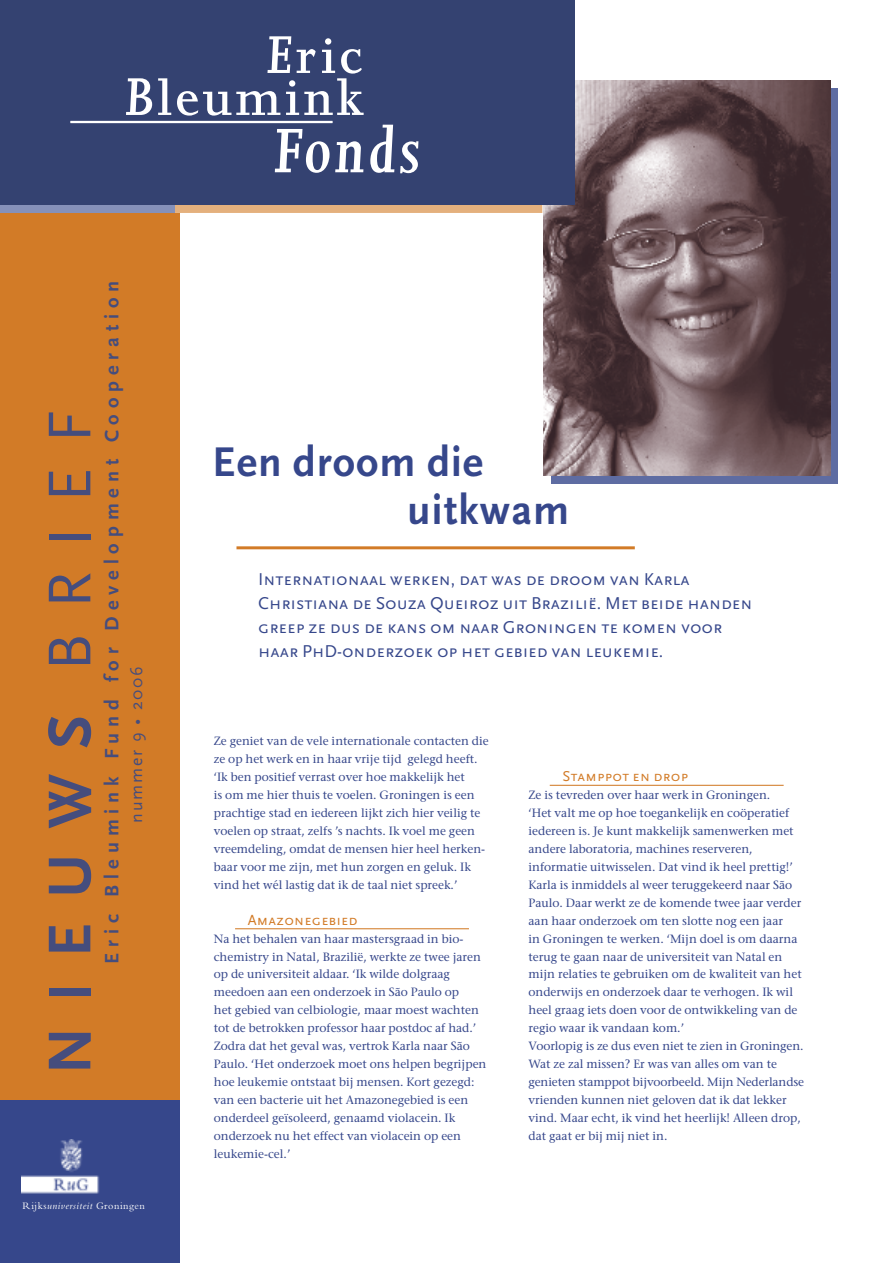
<style>
.page{position:relative;width:893px;height:1263px;background:#fff}
.page>*{position:absolute;margin:0;border:0;box-sizing:border-box;transform-origin:0 0}
.t1{font:700 63px "Scala Sans";letter-spacing:.4em;color:#454d7d}
._02-titel{font:700 43.35px "Scala Sans";letter-spacing:.025em;color:#36478b}
.t2{font:700 20.25px "Scala Sans";letter-spacing:.29em;color:#454d7d}
._03-chapeau{font:18px/24px "Scala Sans Caps";color:#36478b}
.t3{font:17.7px "Scala Sans";letter-spacing:.1em;color:#454d7d}
.kopje_in_tekst{font:15px "Scala Sans Caps";letter-spacing:.015em;color:#d27b27}
._01-brood{font:12px/18px "Stone Serif";color:#36478b}
.Normaal{font:10.35px "Knors Bembo";letter-spacing:.05em;color:#fff}
.s1{font-weight:400}
.s2{font-family:"Bembo";font-style:italic}
</style>
<div class="page">
<div style="left:172px;top:201px;width:370px;height:12px;background:#e4b07d"></div>
<div style="left:0;top:183px;width:175px;height:56px;background:#8691b9"></div>
<div style="left:0;top:1095px;width:179px;height:168px;background:#36478b"></div>
<div style="left:551px;top:88px;width:286px;height:396px;background:#5e6ca2"></div>
<img style="left:543px;top:80px;width:287px;height:396px">
<hr style="left:235px;top:928px;width:234px;height:1px;background:#d27b27">
<hr style="left:550px;top:785px;width:234px;height:1px;background:#d27b27">
<img style="left:22px;top:1139px;width:77px;height:55px">
<div style="left:0;top:0;width:575px;height:204px;background:#344271"></div>
<svg style="left:126px;top:78px;width:26px;height:37px"></svg>
<svg style="left:158px;top:78px;width:13px;height:37px"></svg>
<svg style="left:177px;top:36px;width:187px;height:80px"></svg>
<svg style="left:275px;top:129px;width:88px;height:44px"></svg>
<svg style="left:370px;top:125px;width:24px;height:48px"></svg>
<svg style="left:400px;top:141px;width:18px;height:32px"></svg>
<hr style="left:70px;top:121px;width:262px;height:2px;background:#fff">
<div style="left:0;top:213px;width:179px;height:887px;background:#d27b27"></div>
<hr style="left:236px;top:546px;width:399px;height:3px;background:#d27b27">
<p class="t1" style="left:36px;top:1074px;width:666px;rotate:-90deg">NIEUWS <span class="s1">BRIEF</span></p>
<p class="t2" style="left:101px;top:963px;width:684px;rotate:-90deg">Eric Bleumink Fund for Development Cooperation</p>
<p class="t3" style="left:127px;top:823px;width:158px;rotate:-90deg">nummer 9 • 2006</p>
<p class="Normaal" style="left:23px;top:1200px;width:124px">Rijks<span class="s2">universiteit</span> Groningen</p>
<p class="_02-titel" style="left:212px;top:439px;width:272px">Een droom die</p>
<p class="_02-titel" style="left:407px;top:487px;width:163px">uitkwam</p>
<p class="_03-chapeau" style="left:258px;top:567px;width:496px">Internationaal werken, dat was de droom van Karla Christiana de Souza Queiroz uit Brazilië. Met beide handen greep ze dus de kans om naar Groningen te komen voor haar PhD-onderzoek op het gebied van leukemie.</p>
<p class="_01-brood" style="left:214px;top:732px;width:276px">Ze geniet van de vele internationale contacten die ze op het werk en in haar vrije tijd gelegd heeft. ‘Ik ben positief verrast over hoe makkelijk het<br>is om me hier thuis te voelen. Groningen is een prachtige stad en iedereen lijkt zich hier veilig te voelen op straat, zelfs ’s nachts. Ik voel me geen vreemdeling, omdat de mensen hier heel herken&shy;baar voor me zijn, met hun zorgen en geluk. Ik vind het wél lastig dat ik de taal niet spreek.’</p>
<p class="kopje_in_tekst" style="left:248px;top:912px;width:111px">Amazonegebied</p>
<p class="_01-brood" style="left:214px;top:929px;width:274px">Na het behalen van haar mastersgraad in bio&shy;chemistry in Natal, Brazilië, werkte ze twee jaren op de universiteit aldaar. ‘Ik wilde dolgraag meedoen aan een onderzoek in São Paulo op<br>het gebied van celbiologie, maar moest wachten tot de betrokken professor haar postdoc af had.’ Zodra dat het geval was, vertrok Karla naar São Paulo. ‘Het onderzoek moet ons helpen begrijpen hoe leukemie ontstaat bij mensen. Kort gezegd: van een bacterie uit het Amazonegebied is een onderdeel geïsoleerd, genaamd violacein. Ik onderzoek nu het effect van violacein op een leukemie-cel.’</p>
<p class="kopje_in_tekst" style="left:562px;top:768px;width:127px">Stamppot en drop</p>
<p class="_01-brood" style="left:528px;top:786px;width:267px">Ze is tevreden over haar werk in Groningen. ‘Het valt me op hoe toegankelijk en coöperatief iedereen is. Je kunt makkelijk samenwerken met andere laboratoria, machines reserveren,</p>
<p class="_01-brood" style="left:528px;top:857px;width:266px">informatie uitwisselen. Dat vind ik heel prettig!’</p>
<p class="_01-brood" style="left:528px;top:875px;width:275px">Karla is inmiddels al weer teruggekeerd naar São Paulo. Daar werkt ze de komende twee jaar verder aan haar onderzoek om ten slotte nog een jaar<br>in Groningen te werken. ‘Mijn doel is om daarna terug te gaan naar de universiteit van Natal en mijn relaties te gebruiken om de kwaliteit van het onderwijs en onderzoek daar te verhogen. Ik wil heel graag iets doen voor de ontwikkeling van de regio waar ik vandaan kom.’</p>
<p class="_01-brood" style="left:528px;top:1037px;width:277px">Voorlopig is ze dus even niet te zien in Groningen.<br>Wat ze zal missen? Er was van alles om van te genieten stamppot bijvoorbeeld. Mijn Nederlandse vrienden kunnen niet geloven dat ik dat lekker vind. Maar echt, ik vind het heerlijk! Alleen drop, dat gaat er bij mij niet in.</p>
</div>
